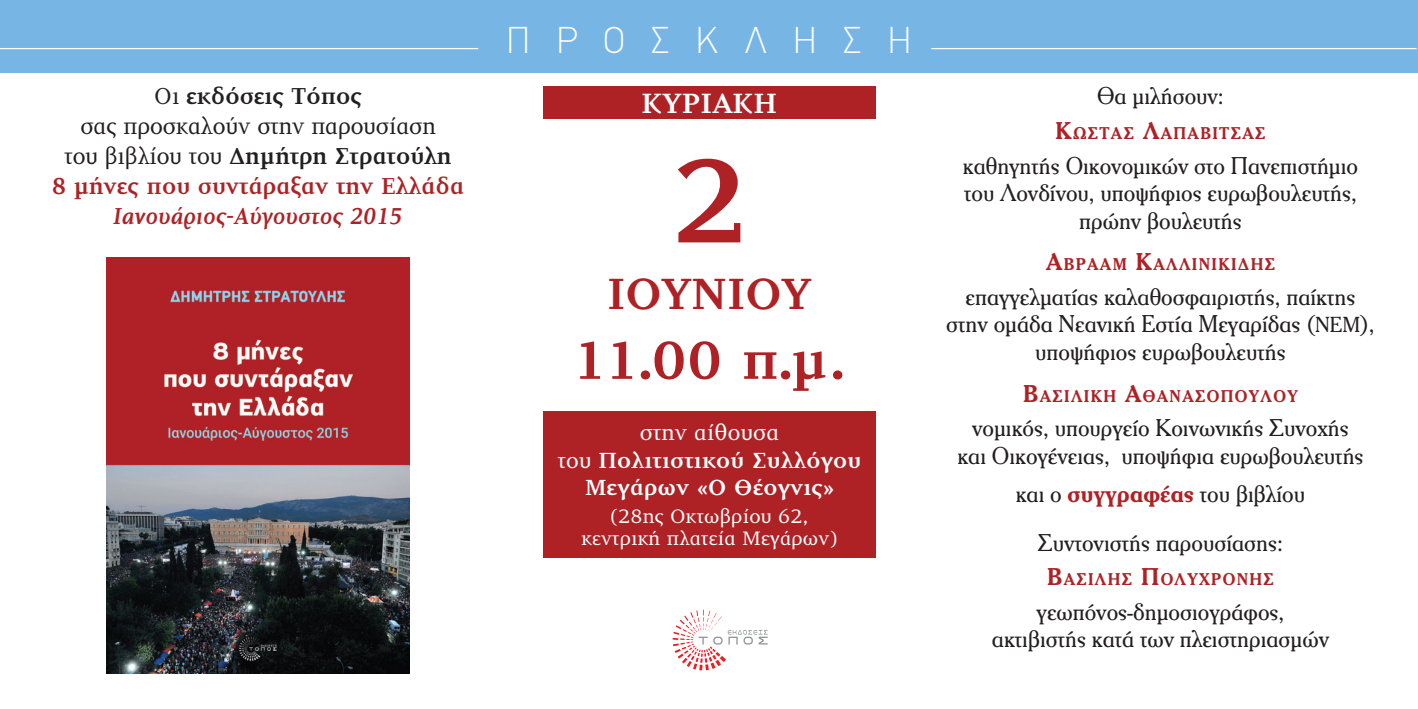
<style>
.page{position:relative;width:1418px;height:709px;background:#fff}
.page>*{position:absolute;margin:0;border:0;box-sizing:border-box;transform-origin:0 0}
.t1{font:700 122.5px "PF Diplomat";color:#ae2226;scale:1.04 1}
.t2{font:700 55px "PF Diplomat";color:#ae2226;scale:1.04 1}
.t3{font:700 45px "PF Diplomat";color:#ae2226;scale:1.04 1}
.t4{font:100 37.5px "PF Din Text";letter-spacing:.7em;color:#fff}
.t5{font:700 28.75px "PF Diplomat";letter-spacing:.01em;color:#fff;scale:1.04 1}
.t6{font:23.75px/27.5px "PF Cheltenham";color:#231f20;text-align:center;scale:.95 1}
.t7{font:23.75px/30px "PF Diplomat";color:#231f20;text-align:center}
.t8{font:italic 700 23.75px "PF Diplomat";color:#ae2226}
.t9{font:700 22.5px/27.5px "PF Diplomat";letter-spacing:.01em;color:#fff;text-align:center;scale:1.04 1}
.t10{font:20px/22.5px "PF Diplomat";letter-spacing:.01em;color:#fff;text-align:center;scale:1.04 1}
.t11{font:700 16.75px "PF Cheltenham";letter-spacing:.085em;color:#ae2226;scale:.95 1}
.s1{font-weight:700}
.s2{font-weight:700;color:#ae2226}
.s3{font-weight:400}
.s4{font-size:23.75px}
.s5{font-size:21.25px}
</style>
<div class="page">
<img style="left:107px;top:257px;width:302px;height:416px">
<div style="left:543px;top:86px;width:332px;height:32px;background:#ae2226"></div>
<div style="left:543px;top:411px;width:332px;height:146px;background:#ae2226"></div>
<svg style="left:672px;top:610px;width:95px;height:60px"></svg>
<div style="left:0;top:0;width:1417px;height:72px;background:#77b6e4"></div>
<hr style="left:0;top:48px;width:478px;height:1px;background:#fff">
<hr style="left:931px;top:48px;width:485px;height:1px;background:#fff">
<p class="t7" style="left:52px;top:81px;width:414px">Οι <span class="s1">εκδόσεις Τόπος<br></span>σας προσκαλούν στην παρουσίαση<br>του βιβλίου του <span class="s1">Δημήτρη Στρατούλη<br></span><span class="s2">8 μήνες που συντάραξαν την Ελλάδα</span></p>
<p class="t8" style="left:113px;top:203px;width:290px">Ιανουάριος-Αύγουστος 2015</p>
<h3 class="t4" style="left:506px;top:17px;width:406px">ΠΡΟΣΚΛΗΣΗ</h3>
<p class="t5" style="left:642px;top:87px;width:131px">ΚΥΡΙΑΚΉ</p>
<h1 class="t1" style="left:670px;top:135px;width:76px">2</h1>
<h3 class="t3" style="left:607px;top:269px;width:198px">ΙΟΥΝΙΟΥ</h3>
<h2 class="t2" style="left:572px;top:330px;width:266px">11.00 π.μ.</h2>
<p class="t9" style="left:557px;top:419px;width:293px"><span class="s3">στην αίθουσα<br>του</span> Πολιτιστικού Συλλόγου<br>Μεγάρων «Ο Θέογνις»</p>
<p class="t10" style="left:581px;top:505px;width:247px">(28ης Οκτωβρίου 62, κεντρική πλατεία Μεγάρων)</p>
<p class="t6" style="left:1097px;top:82px;width:135px">Θα μιλήσουν:</p>
<p class="t11" style="left:1055px;top:123px;width:221px"><span class="s4">Κ</span>ώστας <span class="s4">Λ</span>απαβίτσας</p>
<p class="t6" style="left:962px;top:151px;width:417px">καθηγητής Οικονομικών στο Πανεπιστήμιο του Λονδίνου, υποψήφιος ευρωβουλευτής, πρώην βουλευτής</p>
<p class="t11" style="left:1046px;top:254px;width:139px"><span class="s4">Α</span>βραάμ <span class="s4">Κ</span>αλλι</p>
<p class="t11" style="left:1198px;top:254px;width:81px">νικίδης</p>
<p class="t6" style="left:946px;top:282px;width:452px">επαγγελματίας καλαθοσφαιριστής, παίκτης στην ομάδα Νεανική Εστία Μεγαρίδας (<span class="s5">ΝΕΜ</span>), υποψήφιος ευρωβουλευτής</p>
<p class="t11" style="left:1023px;top:386px;width:55px"><span class="s4">Β</span>ασιλική</p>
<p class="t11" style="left:1125px;top:386px;width:183px"><span class="s4">Α</span>θανασοπούλου</p>
<p class="t6" style="left:957px;top:414px;width:429px">νομικός, υπουργείο Κοινωνικής Συνοχής και Οικογένειας, υποψήφια ευρωβουλευτής</p>
<p class="t6" style="left:1015px;top:469px;width:306px;line-height:48.8px">και ο <span class="s2">συγγραφέας</span> του βιβλίου<br>Συντονιστής παρουσίασης:</p>
<p class="t11" style="left:1047px;top:569px;width:239px"><span class="s4">Β</span>ασίλης <span class="s4">Π</span>ολυχρόνης</p>
<p class="t6" style="left:992px;top:597px;width:356px">γεωπόνος-δημοσιογράφος, ακτιβιστής κατά των πλειστηριασμών</p>
</div>
